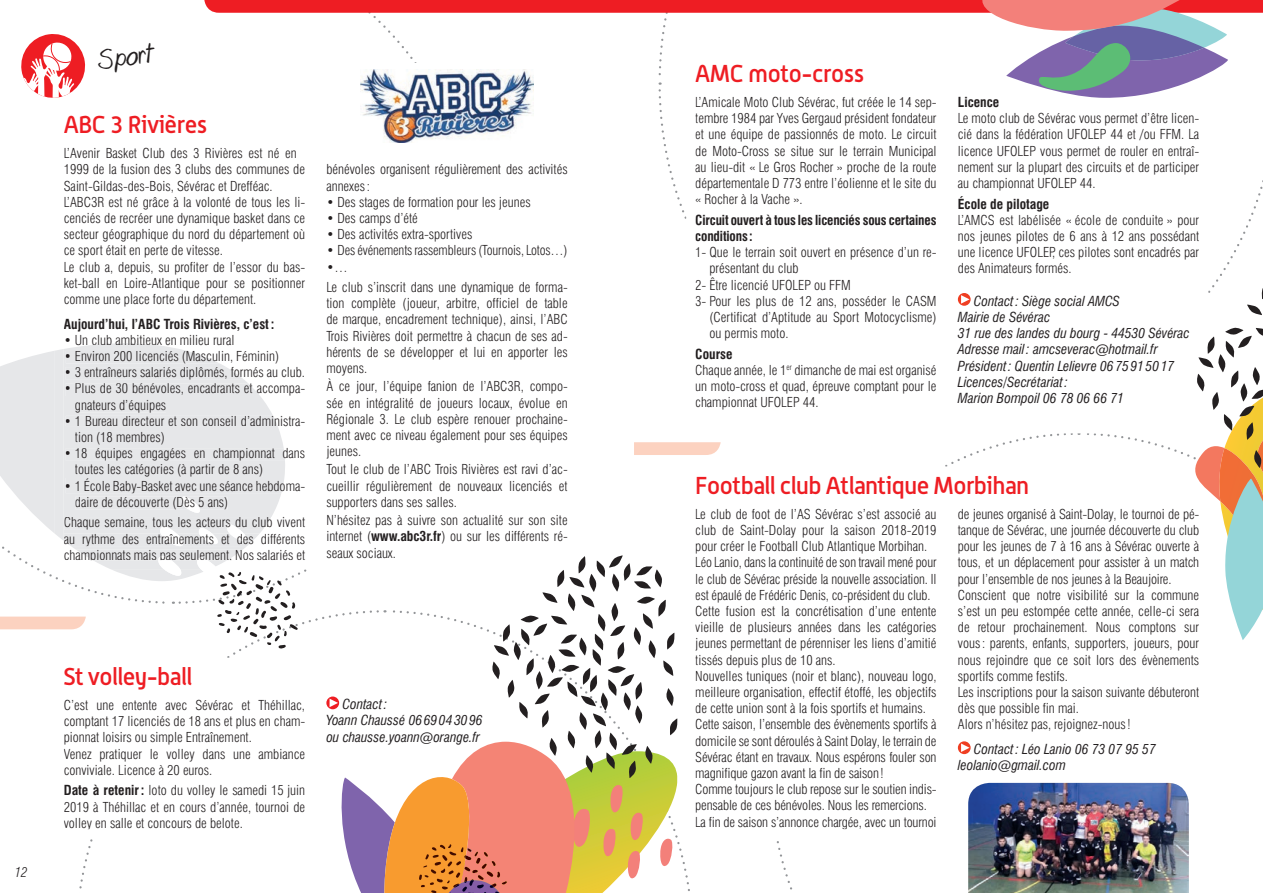
<style>
.page{position:relative;width:1263px;height:893px;background:#fff}
.page>*{position:absolute;margin:0;border:0;box-sizing:border-box;transform-origin:0 0}
.t1{font:27px "Goobascript";color:#231f20;scale:.85 1}
.t2{font:500 24px "Alwyn OT";letter-spacing:-.02em;color:#ee1d23}
.t3{font:300 condensed 13.5px/16.2px "Swiss 721 BT";color:#231f20}
.t4{font:italic condensed 13.5px/16.2px "Swiss 721 BT";color:#231f20}
.t5{font:700 condensed 13.5px/16.2px "Swiss 721 BT";letter-spacing:-.01em;color:#231f20}
.t6{font:italic 300 condensed 13.5px "Swiss 721 BT";color:#231f20}
.s1{font-weight:700}
</style>
<div class="page">
<img style="left:363px;top:99px;width:169px;height:43px">
<img style="left:968px;top:783px;width:221px;height:110px">
<svg style="left:21px;top:34px;width:65px;height:64px"></svg>
<svg style="left:326px;top:696px;width:13px;height:13px"></svg>
<svg style="left:1187px;top:327px;width:76px;height:313px"></svg>
<svg style="left:1247px;top:305px;width:15px;height:10px"></svg>
<svg style="left:1261px;top:288px;width:2px;height:11px"></svg>
<svg style="left:330px;top:555px;width:348px;height:338px"></svg>
<svg style="left:204px;top:0;width:1059px;height:99px"></svg>
<svg style="left:634px;top:442px;width:87px;height:13px"></svg>
<svg style="left:0;top:343px;width:298px;height:306px"></svg>
<h1 class="t1" style="left:96px;top:45px;width:66px;rotate:-8deg">Sport</h1>
<h2 class="t2" style="left:64px;top:110px;width:145px">ABC 3 Rivières</h2>
<p class="t3" style="left:64px;top:145px;width:243px">L’Avenir Basket Club des 3 Rivières est né en 1999 de la fusion des 3 clubs des communes de Saint-Gildas-des-Bois, Sévérac et Drefféac.<br>L’ABC3R est né grâce à la volonté de tous les li&shy;cenciés de recréer une dynamique basket dans ce secteur géographique du nord du département où ce sport était en perte de vitesse.<br>Le club a, depuis, su profiter de l’essor du bas&shy;ket-ball en Loire-Atlantique pour se positionner comme une place forte du département.</p>
<p class="t5" style="left:64px;top:316px;width:212px">Aujourd’hui, l’ABC Trois Rivières, c’est :</p>
<p class="t3" style="left:64px;top:332px;width:172px">• Un club ambitieux en milieu rural</p>
<p class="t3" style="left:64px;top:348px;width:217px">• Environ 200 licenciés (Masculin, Féminin)</p>
<p class="t3" style="left:64px;top:364px;width:243px">• 3 entraîneurs salariés diplômés, formés au club.</p>
<p class="t3" style="left:75px;top:380px;width:232px;text-indent:-11px">• Plus de 30 bénévoles, encadrants et accompa&shy;gnateurs d’équipes</p>
<p class="t3" style="left:75px;top:413px;width:232px;text-indent:-11px">• 1 Bureau directeur et son conseil d’administra&shy;tion (18 membres)</p>
<p class="t3" style="left:75px;top:445px;width:232px;text-indent:-11px">• 18 équipes engagées en championnat dans toutes les catégories (à partir de 8 ans)</p>
<p class="t3" style="left:64px;top:478px;width:243px">• 1 École Baby-Basket avec une séance hebdoma-</p>
<p class="t3" style="left:64px;top:514px;width:243px">Chaque semaine, tous les acteurs du club vivent au rythme des entraînements et des différents</p>
<p class="t3" style="left:75px;top:494px;width:155px">daire de découverte (Dès 5 ans)</p>
<p class="t3" style="left:64px;top:547px;width:243px">championnats mais pas seulement, Nos salariés et</p>
<p class="t3" style="left:326px;top:161px;width:243px">bénévoles organisent régulièrement des activités annexes :</p>
<p class="t3" style="left:326px;top:194px;width:206px">• Des stages de formation pour les jeunes</p>
<p class="t3" style="left:326px;top:210px;width:93px">• Des camps d’été</p>
<p class="t3" style="left:326px;top:226px;width:147px">• Des activités extra-sportives</p>
<p class="t3" style="left:326px;top:242px;width:243px">• Des événements rassembleurs (Tournois, Lotos…)</p>
<p class="t3" style="left:326px;top:256px;width:243px;line-height:20.4px">•…<br>Le club s’inscrit dans une dynamique de forma-</p>
<p class="t3" style="left:326px;top:295px;width:243px;text-align:justify">tion complète (joueur, arbitre, officiel de table de marque, encadrement technique), ainsi, l’ABC Trois Rivières doit permettre à chacun de ses ad&shy;hérents de se développer et lui en apporter les moyens.</p>
<p class="t3" style="left:326px;top:378px;width:243px;text-align:justify">À ce jour, l’équipe fanion de l’ABC3R, compo&shy;sée en intégralité de joueurs locaux, évolue en Régionale 3. Le club espère renouer prochaine&shy;ment avec ce niveau également pour ses équipes jeunes.</p>
<p class="t3" style="left:326px;top:461px;width:243px;text-align:justify">Tout le club de l’ABC Trois Rivières est ravi d’ac&shy;cueillir régulièrement de nouveaux licenciés et supporters dans ses salles.</p>
<p class="t3" style="left:326px;top:512px;width:243px;text-align:justify">N’hésitez pas à suivre son actualité sur son site internet (<span class="s1">www.abc3r.fr</span>) ou sur les différents ré&shy;seaux sociaux.</p>
<p class="t6" style="left:15px;top:864px;width:14px">12</p>
<h2 class="t2" style="left:64px;top:662px;width:130px">St volley-ball</h2>
<p class="t3" style="left:64px;top:697px;width:243px">C’est une entente avec Sévérac et Théhillac, comptant 17 licenciés de 18 ans et plus en cham&shy;pionnat loisirs ou simple Entraînement.<br>Venez pratiquer le volley dans une ambiance conviviale. Licence à 20 euros.</p>
<p class="t3" style="left:64px;top:782px;width:243px;text-align:justify"><span class="s1">Date à retenir :</span> loto du volley le samedi 15 juin 2019 à Théhillac et en cours d’année, tournoi de volley en salle et concours de belote.</p>
<p class="t4" style="left:326px;top:696px;width:158px;text-indent:16px">Contact :<br>Yoann Chaussé 06 69 04 30 96 ou chausse.yoann@orange.fr</p>
<h2 class="t2" style="left:695px;top:59px;width:171px">AMC moto-cross</h2>
<p class="t3" style="left:695px;top:94px;width:243px;text-align:justify">L’Amicale Moto Club Sévérac, fut créée le 14 sep&shy;tembre 1984 par Yves Gergaud président fondateur et une équipe de passionnés de moto. Le circuit de Moto-Cross se situe sur le terrain Municipal au lieu-dit « Le Gros Rocher » proche de la route départementale D 773 entre l’éolienne et le site du « Rocher à la Vache ».</p>
<p class="t5" style="left:695px;top:212px;width:243px">Circuit ouvert à tous les licenciés sous certaines conditions :</p>
<p class="t3" style="left:695px;top:244px;width:243px">1- Que le terrain soit ouvert en présence d’un re-</p>
<p class="t3" style="left:709px;top:260px;width:91px">présentant du club</p>
<p class="t3" style="left:695px;top:277px;width:157px">2- Être licencié UFOLEP ou FFM</p>
<p class="t3" style="left:695px;top:293px;width:243px">3- Pour les plus de 12 ans, posséder le CASM</p>
<p class="t3" style="left:709px;top:309px;width:229px">(Certificat d’Aptitude au Sport Motocyclisme)</p>
<p class="t3" style="left:709px;top:325px;width:81px">ou permis moto.</p>
<p class="t3" style="left:695px;top:346px;width:243px"><span class="s1">Course<br></span>Chaque année, le 1<sup>er</sup> dimanche de mai est organisé un moto-cross et quad, épreuve comptant pour le championnat UFOLEP 44.</p>
<p class="t5" style="left:958px;top:94px;width:43px">Licence</p>
<p class="t3" style="left:958px;top:110px;width:243px;text-align:justify">Le moto club de Sévérac vous permet d’être licen&shy;cié dans la fédération UFOLEP 44 et /ou FFM. La licence UFOLEP vous permet de rouler en entraî&shy;nement sur la plupart des circuits et de participer au championnat UFOLEP 44.</p>
<p class="t5" style="left:958px;top:196px;width:93px">École de pilotage</p>
<p class="t3" style="left:958px;top:212px;width:243px;text-align:justify">L’AMCS est labélisée « école de conduite » pour nos jeunes pilotes de 6 ans à 12 ans possédant une licence UFOLEP, ces pilotes sont encadrés par des Animateurs formés.</p>
<p class="t4" style="left:958px;top:293px;width:233px;text-indent:16px">Contact : Siège social AMCS<br>Mairie de Sévérac<br>31 rue des landes du bourg - 44530 Sévérac<br>Adresse mail : amcseverac@hotmail.fr<br>Président : Quentin Lelievre 06 75 91 50 17<br>Licences/Secrétariat :<br>Marion Bompoil 06 78 06 66 71</p>
<h2 class="t2" style="left:695px;top:471px;width:335px">Football club Atlantique Morbihan</h2>
<p class="t3" style="left:695px;top:506px;width:243px">Le club de foot de l’AS Sévérac s’est associé au club de Saint-Dolay pour la saison 2018-2019 pour créer le Football Club Atlantique Morbihan.<br>Léo Lanio, dans la continuité de son travail mené pour le club de Sévérac préside la nouvelle association. Il est épaulé de Frédéric Denis, co-président du club.<br>Cette fusion est la concrétisation d’une entente vieille de plusieurs années dans les catégories jeunes permettant de pérenniser les liens d’amitié tissés depuis plus de 10 ans.<br>Nouvelles tuniques (noir et blanc), nouveau logo, meilleure organisation, effectif étoffé, les objectifs de cette union sont à la fois sportifs et humains.<br>Cette saison, l’ensemble des évènements sportifs à domicile se sont déroulés à Saint Dolay, le terrain de Sévérac étant en travaux. Nous espérons fouler son magnifique gazon avant la fin de saison !<br>Comme toujours le club repose sur le soutien indis&shy;pensable de ces bénévoles. Nous les remercions.<br>La fin de saison s’annonce chargée, avec un tournoi</p>
<p class="t3" style="left:958px;top:506px;width:243px">de jeunes organisé à Saint-Dolay, le tournoi de pé&shy;tanque de Sévérac, une journée découverte du club pour les jeunes de 7 à 16 ans à Sévérac ouverte à tous, et un déplacement pour assister à un match pour l’ensemble de nos jeunes à la Beaujoire.<br>Conscient que notre visibilité sur la commune s’est un peu estompée cette année, celle-ci sera de retour prochainement. Nous comptons sur vous : parents, enfants, supporters, joueurs, pour nous rejoindre que ce soit lors des évènements sportifs comme festifs.<br>Les inscriptions pour la saison suivante débuteront dès que possible fin mai.<br>Alors n’hésitez pas, rejoignez-nous !</p>
<p class="t4" style="left:958px;top:741px;width:199px;text-indent:16px">Contact : Léo Lanio 06 73 07 95 57 leolanio@gmail.com</p>
</div>
